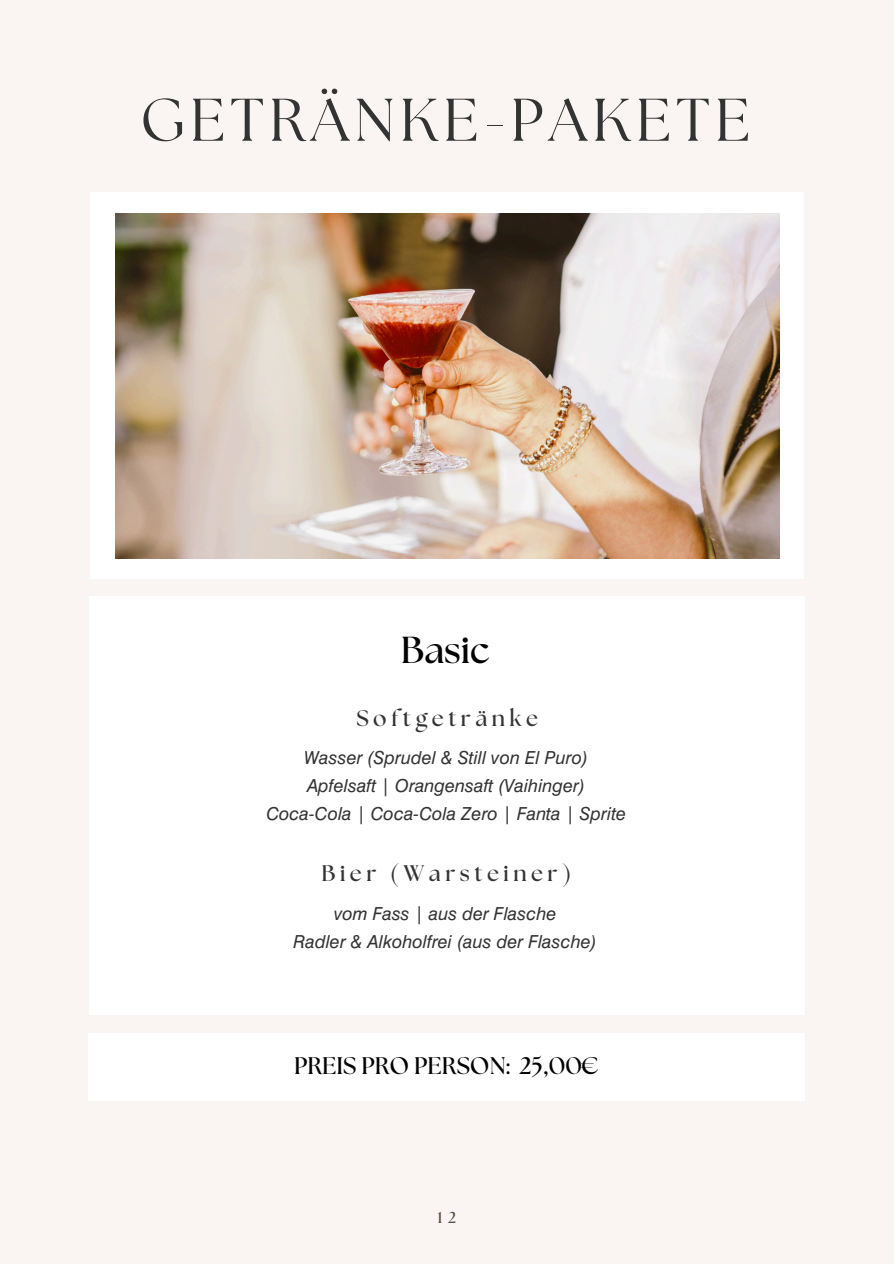
<style>
.page{position:relative;width:894px;height:1264px;background:#fff}
.page>*{position:absolute;margin:0;border:0;box-sizing:border-box;transform-origin:0 0}
.t1{font:60px "The Seasons";letter-spacing:.085em;color:#333}
.t2{font:700 37.5px "The Seasons";color:#000}
.t3{font:700 24px "The Seasons";color:#000}
.t4{font:700 22.5px "The Seasons";letter-spacing:.2em;color:#333}
.t5{font:italic 18px "Swiss 721";letter-spacing:.005em;color:#333}
.t6{font:700 15.9px "The Seasons";color:#544b43}
</style>
<div class="page">
<div style="left:0;top:0;width:893px;height:1263px;background:#faf5f2"></div>
<div style="left:89px;top:596px;width:715px;height:419px;background:#fff"></div>
<div style="left:88px;top:1032px;width:716px;height:68px;background:#fff"></div>
<div style="left:90px;top:192px;width:714px;height:387px;background:#fff"></div>
<img style="left:115px;top:213px;width:664px;height:346px">
<h4 class="t1" style="left:140px;top:93px;width:611px">GETRÄNKE-PAKETE</h4>
<h1 class="t2" style="left:400px;top:633px;width:91px">Basic</h1>
<h4 class="t4" style="left:356px;top:707px;width:183px">Softgetränke</h4>
<p class="t5" style="left:304px;top:746px;width:285px">Wasser (Sprudel &amp; Still von El Puro)</p>
<p class="t5" style="left:307px;top:774px;width:279px">Apfelsaft | Orangensaft (Vaihinger)</p>
<p class="t5" style="left:266px;top:803px;width:361px">Coca-Cola | Coca-Cola Zero | Fanta | Sprite</p>
<h3 class="t4" style="left:321px;top:863px;width:251px">Bier (Warsteiner)</h3>
<p class="t5" style="left:334px;top:902px;width:224px">vom Fass | aus der Flasche</p>
<p class="t5" style="left:293px;top:930px;width:305px">Radler &amp; Alkoholfrei (aus der Flasche)</p>
<h2 class="t3" style="left:294px;top:1054px;width:306px">PREIS PRO PERSON: 25,00€</h2>
<p class="t6" style="left:437px;top:1210px;width:20px">1 2</p>
</div>
